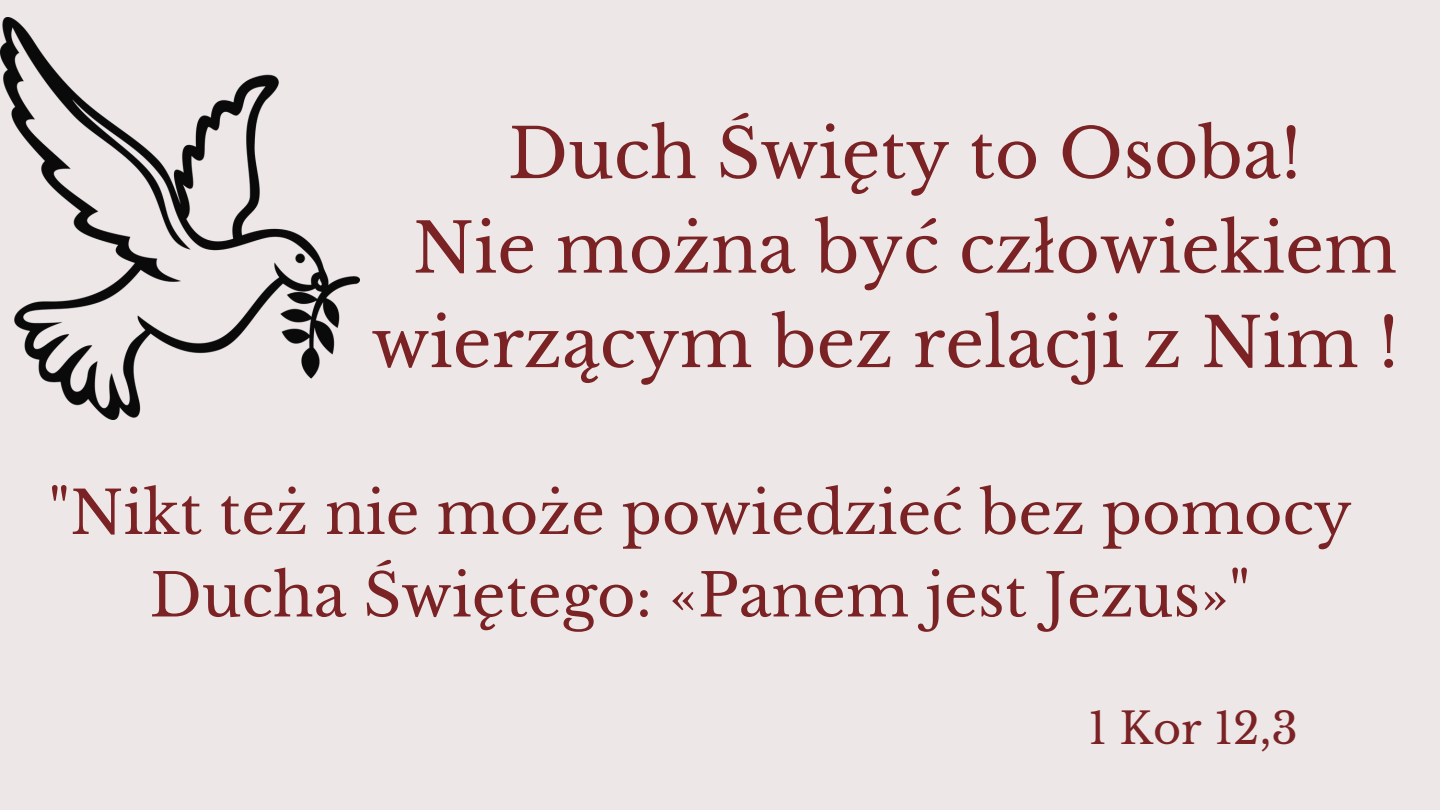
<style>
.page{position:relative;width:1440px;height:810px;background:#ede8e7}
.page>*{position:absolute;margin:0;border:0;box-sizing:border-box;transform-origin:0 0}
.t1{font:68px/94.5px "Libre Baskerville";color:#7b2225;text-align:center}
.t2{font:59px/82.5px "Libre Baskerville";color:#7b2225;text-align:center}
.t3{font:43px "Libre Baskerville";color:#7b2225}
</style>
<div class="page">
<img style="left:0;top:18px;width:360px;height:402px">
<p class="t1" style="left:372px;top:107px;width:1029px">Duch Święty to Osoba!<br>Nie można być człowiekiem wierzącym bez relacji z Nim !</p>
<p class="t2" style="left:48px;top:472px;width:1305px">"Nikt też nie może powiedzieć bez pomocy<br>Ducha Świętego: «Panem jest Jezus»"</p>
<p class="t3" style="left:1088px;top:702px;width:211px">1 Kor 12,3</p>
</div>
